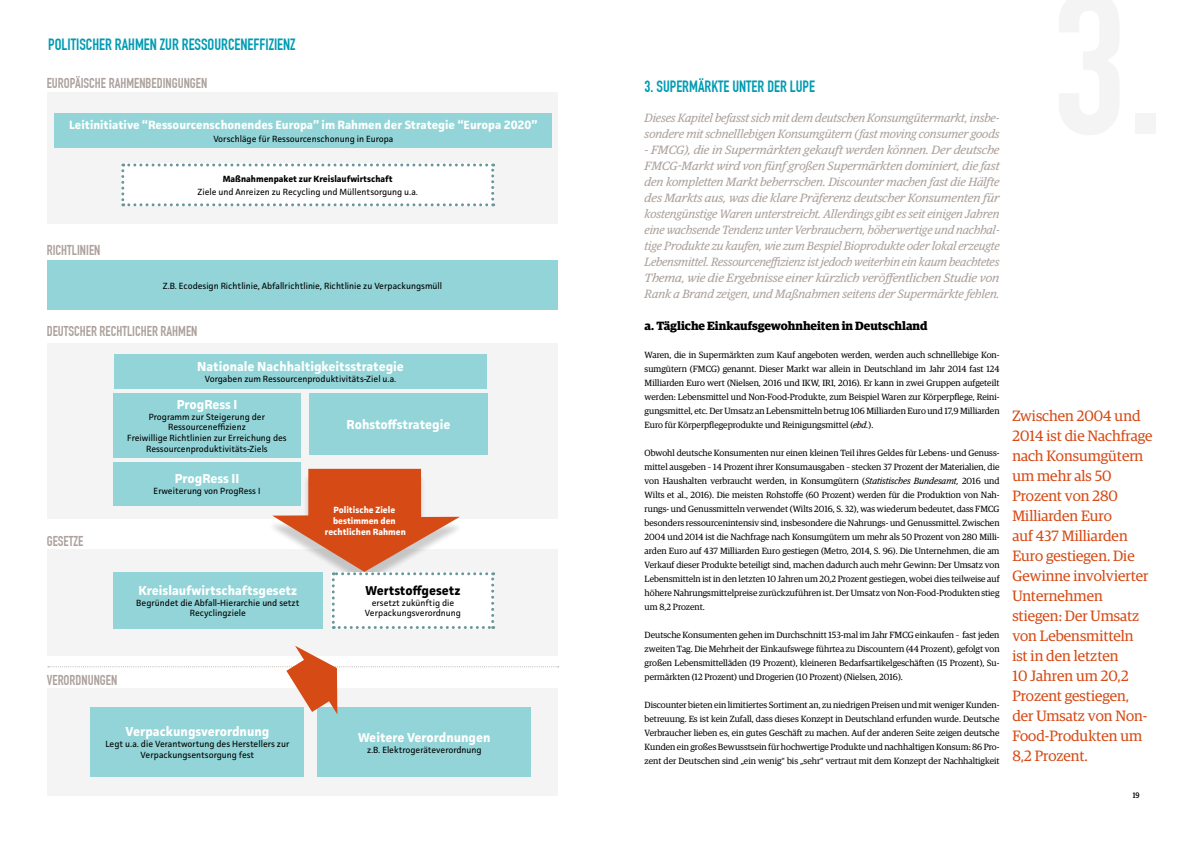
<style>
.page{position:relative;width:1191px;height:842px;background:#fff}
.page>*{position:absolute;margin:0;border:0;box-sizing:border-box;transform-origin:0 0}
.t1{font:700 16px "DIN Condensed";color:#009bb3}
.t2{font:15px/20px "Guardian Egyp";color:#d54a15}
.t3{font:700 14px "DIN Condensed";color:#aca19c}
.t4{font:700 13px "Facit";color:#fff}
.t5{font:700 13px "Facit";letter-spacing:-.005em;color:#000}
.t6{font:italic 12px/16px "Guardian Egyp";color:#aca19c;text-align:justify;scale:1.05 1}
.t7{font:italic 12px/16px "Guardian Egyp";color:#aca19c}
.t8{font:700 12px "Facit";color:#fff}
.t9{font:700 12px "Guardian Egyp";color:#000}
.t10{font:9px/14px "Guardian Egyp";color:#000;text-align:justify}
.t11{font:9px/10.8px "Facit";color:#000;text-align:center}
.t12{font:700 9px/10.8px "Facit";color:#fff;text-align:center}
.t13{font:700 9px "Facit";color:#000}
.t14{font:500 8px "Guardian Egyp";color:#000;scale:.87 1}
.s1{font-style:italic}
</style>
<div class="page">
<div style="left:47px;top:93px;width:511px;height:131px;background:#f4f4f4"></div>
<div style="left:47px;top:344px;width:510px;height:175px;background:#f4f4f4"></div>
<div style="left:47px;top:549px;width:510px;height:107px;background:#f4f4f4"></div>
<div style="left:47px;top:689px;width:510px;height:107px;background:#f4f4f4"></div>
<div style="left:54px;top:113px;width:498px;height:35px;background:#92d4d7"></div>
<div style="left:114px;top:354px;width:373px;height:35px;background:#92d4d7"></div>
<div style="left:113px;top:572px;width:210px;height:57px;background:#92d4d7"></div>
<div style="left:91px;top:707px;width:213px;height:70px;background:#92d4d7"></div>
<div style="left:317px;top:707px;width:214px;height:70px;background:#92d4d7"></div>
<div style="left:113px;top:393px;width:187px;height:65px;background:#92d4d7"></div>
<div style="left:113px;top:462px;width:187px;height:43px;background:#92d4d7"></div>
<div style="left:309px;top:393px;width:179px;height:61px;background:#92d4d7"></div>
<div style="left:267px;top:473px;width:197px;height:114px;background:#000;opacity:.2"></div>
<div style="left:47px;top:260px;width:511px;height:50px;background:#92d4d7"></div>
<svg style="left:121px;top:164px;width:373px;height:42px"></svg>
<svg style="left:272px;top:469px;width:222px;height:160px"></svg>
<svg style="left:48px;top:646px;width:510px;height:68px"></svg>
<h1 class="t1" style="left:48px;top:35px;width:249px">POLITISCHER RAHMEN ZUR RESSOURCENEFFIZIENZ</h1>
<h3 class="t3" style="left:47px;top:75px;width:162px">EUROPÄISCHE RAHMENBEDINGUNGEN</h3>
<h3 class="t8" style="left:69px;top:117px;width:470px">Leitinitiative “Ressourcenschonendes Europa” im Rahmen der Strategie “Europa 2020”</h3>
<p class="t11" style="left:213px;top:133px;width:182px">Vorschläge für Ressourcenschonung in Europa</p>
<h3 class="t3" style="left:47px;top:241px;width:55px">RICHTLINIEN</h3>
<p class="t13" style="left:223px;top:173px;width:171px">Maßnahmenpaket zur Kreislaufwirtschaft</p>
<p class="t11" style="left:197px;top:186px;width:222px">Ziele und Anreizen zu Recycling und Müllentsorgung u.a.</p>
<p class="t11" style="left:163px;top:280px;width:281px">Z.B. Ecodesign Richtlinie, Abfallrichtlinie, Richtlinie zu Verpackungsmüll</p>
<h3 class="t3" style="left:47px;top:323px;width:152px">DEUTSCHER RECHTLICHER RAHMEN</h3>
<h3 class="t4" style="left:197px;top:358px;width:208px">Nationale Nachhaltigkeitsstrategie</h3>
<p class="t11" style="left:205px;top:373px;width:193px">Vorgaben zum Ressourcenproduktivitäts-Ziel u.a.</p>
<h3 class="t3" style="left:47px;top:533px;width:38px">GESETZE</h3>
<h3 class="t4" style="left:177px;top:396px;width:62px">ProgRess I</h3>
<p class="t11" style="left:127px;top:411px;width:161px">Programm zur Steigerung der<br>Ressourceneffizienz<br>Freiwillige Richtlinien zur Erreichung des<br>Ressourcenproduktivitäts-Ziels</p>
<h3 class="t4" style="left:175px;top:471px;width:66px">ProgRess II</h3>
<p class="t11" style="left:154px;top:486px;width:108px">Erweiterung von ProgRess I</p>
<h3 class="t4" style="left:138px;top:582px;width:160px">Kreislaufwirtschaftsgesetz</h3>
<p class="t11" style="left:136px;top:597px;width:165px">Begründet die Abfall-Hierarchie und setzt<br>Recyclingziele</p>
<h3 class="t3" style="left:47px;top:672px;width:72px">VERORDNUNGEN</h3>
<h3 class="t4" style="left:126px;top:724px;width:145px">Verpackungsverordnung</h3>
<p class="t11" style="left:105px;top:738px;width:186px">Legt u.a. die Verantwortung des Herstellers zur<br>Verpackungsentsorgung fest</p>
<h3 class="t4" style="left:347px;top:416px;width:105px">Rohstoffstrategie</h3>
<p class="t12" style="left:325px;top:504px;width:82px">Politische Ziele bestimmen den rechtlichen Rahmen</p>
<h3 class="t5" style="left:365px;top:582px;width:96px">Wertstoffgesetz</h3>
<p class="t11" style="left:365px;top:597px;width:97px">ersetzt zukünftig die<br>Verpackungsverordnung</p>
<h3 class="t4" style="left:358px;top:729px;width:134px">Weitere Verordnungen</h3>
<p class="t11" style="left:367px;top:744px;width:116px">z.B. Elektrogeräteverordnung</p>
<h1 class="t1" style="left:644px;top:77px;width:172px">3. SUPERMÄRKTE UNTER DER LUPE</h1>
<h3 class="t7" style="left:644px;top:109px;width:356px">Dieses Kapitel befasst sich mit dem deutschen Konsumgütermarkt, insbe&shy;sondere mit schnelllebigen Konsumgütern (fast moving consumer goods</h3>
<p class="t6" style="left:644px;top:141px;width:339px">- FMCG), die in Supermärkten gekauft werden können. Der deutsche FMCG-Markt wird von fünf großen Supermärkten dominiert, die fast den kompletten Markt beherrschen. Discounter machen fast die Hälfte des Markts aus, was die klare Präferenz deutscher Konsumenten für kostengünstige Waren unterstreicht. Allerdings gibt es seit einigen Jahren eine wachsende Tendenz unter Verbrauchern, höherwertige und nachhal&shy;tige Produkte zu kaufen, wie zum Bespiel Bioprodukte oder lokal erzeugte Lebensmittel. Ressourceneffizienz ist jedoch weiterhin ein kaum beachtetes Thema, wie die Ergebnisse einer kürzlich veröffentlichen Studie von Rank a Brand zeigen, und Maßnahmen seitens der Supermärkte fehlen.</p>
<h3 class="t9" style="left:644px;top:317px;width:284px">a. Tägliche Einkaufsgewohnheiten in Deutschland</h3>
<p class="t10" style="left:644px;top:347px;width:356px">Waren, die in Supermärkten zum Kauf angeboten werden, werden auch schnelllebige Kon&shy;sumgütern (FMCG) genannt. Dieser Markt war allein in Deutschland im Jahr 2014 fast 124<br>Milliarden Euro wert (Nielsen, 2016 und IKW, IRI, 2016). Er kann in zwei Gruppen aufgeteilt werden: Lebensmittel und Non-Food-Produkte, zum Beispiel Waren zur Körperpflege, Reini&shy;gungsmittel, etc. Der Umsatz an Lebensmitteln betrug 106 Milliarden Euro und 17,9 Milliarden Euro für Körperpflegeprodukte und Reinigungsmittel (<span class="s1">ebd.</span>).</p>
<p class="t10" style="left:644px;top:445px;width:356px">Obwohl deutsche Konsumenten nur einen kleinen Teil ihres Geldes für Lebens- und Genuss&shy;mittel ausgeben – 14 Prozent ihrer Konsumausgaben – stecken 37 Prozent der Materialien, die von Haushalten verbraucht werden, in Konsumgütern (<span class="s1">Statistisches Bundesamt,</span> 2016 und Wilts et al., 2016). Die meisten Rohstoffe (60 Prozent) werden für die Produktion von Nah&shy;rungs- und Genussmitteln verwendet (Wilts 2016, S. 32), was wiederum bedeutet, dass FMCG besonders ressourcenintensiv sind, insbesondere die Nahrungs- und Genussmittel. Zwischen 2004 und 2014 ist die Nachfrage nach Konsumgütern um mehr als 50 Prozent von 280 Milli&shy;arden Euro auf 437 Milliarden Euro gestiegen (Metro, 2014, S. 96). Die Unternehmen, die am Verkauf dieser Produkte beteiligt sind, machen dadurch auch mehr Gewinn: Der Umsatz von Lebensmitteln ist in den letzten 10 Jahren um 20,2 Prozent gestiegen, wobei dies teilweise auf höhere Nahrungsmittelpreise zurückzuführen ist. Der Umsatz von Non-Food-Produkten stieg um 8,2 Prozent.</p>
<p class="t10" style="left:644px;top:627px;width:356px">Deutsche Konsumenten gehen im Durchschnitt 153-mal im Jahr FMCG einkaufen – fast jeden zweiten Tag. Die Mehrheit der Einkaufswege führtea zu Discountern (44 Prozent), gefolgt von großen Lebensmittelläden (19 Prozent), kleineren Bedarfsartikelgeschäften (15 Prozent), Su&shy;permärkten (12 Prozent) und Drogerien (10 Prozent) (Nielsen, 2016).</p>
<p class="t10" style="left:644px;top:697px;width:356px">Discounter bieten ein limitiertes Sortiment an, zu niedrigen Preisen und mit weniger Kunden&shy;betreuung. Es ist kein Zufall, dass dieses Konzept in Deutschland erfunden wurde. Deutsche Verbraucher lieben es, ein gutes Geschäft zu machen. Auf der anderen Seite zeigen deutsche Kunden ein großes Bewusstsein für hochwertige Produkte und nachhaltigen Konsum: 86 Pro&shy;zent der Deutschen sind „ein wenig“ bis „sehr“ vertraut mit dem Konzept der Nachhaltigkeit</p>
<p class="t2" style="left:1012px;top:405px;width:142px">Zwischen 2004 und<br>2014 ist die Nachfrage nach Konsumgütern um mehr als 50<br>Prozent von 280<br>Milliarden Euro<br>auf 437 Milliarden<br>Euro gestiegen. Die<br>Gewinne involvierter<br>Unternehmen stiegen: Der Umsatz von Lebensmitteln ist in den letzten<br>10 Jahren um 20,2<br>Prozent gestiegen, der Umsatz von Non-<br>Food-Produkten um<br>8,2 Prozent.</p>
<p class="t14" style="left:1132px;top:789px;width:9px">19</p>
</div>
